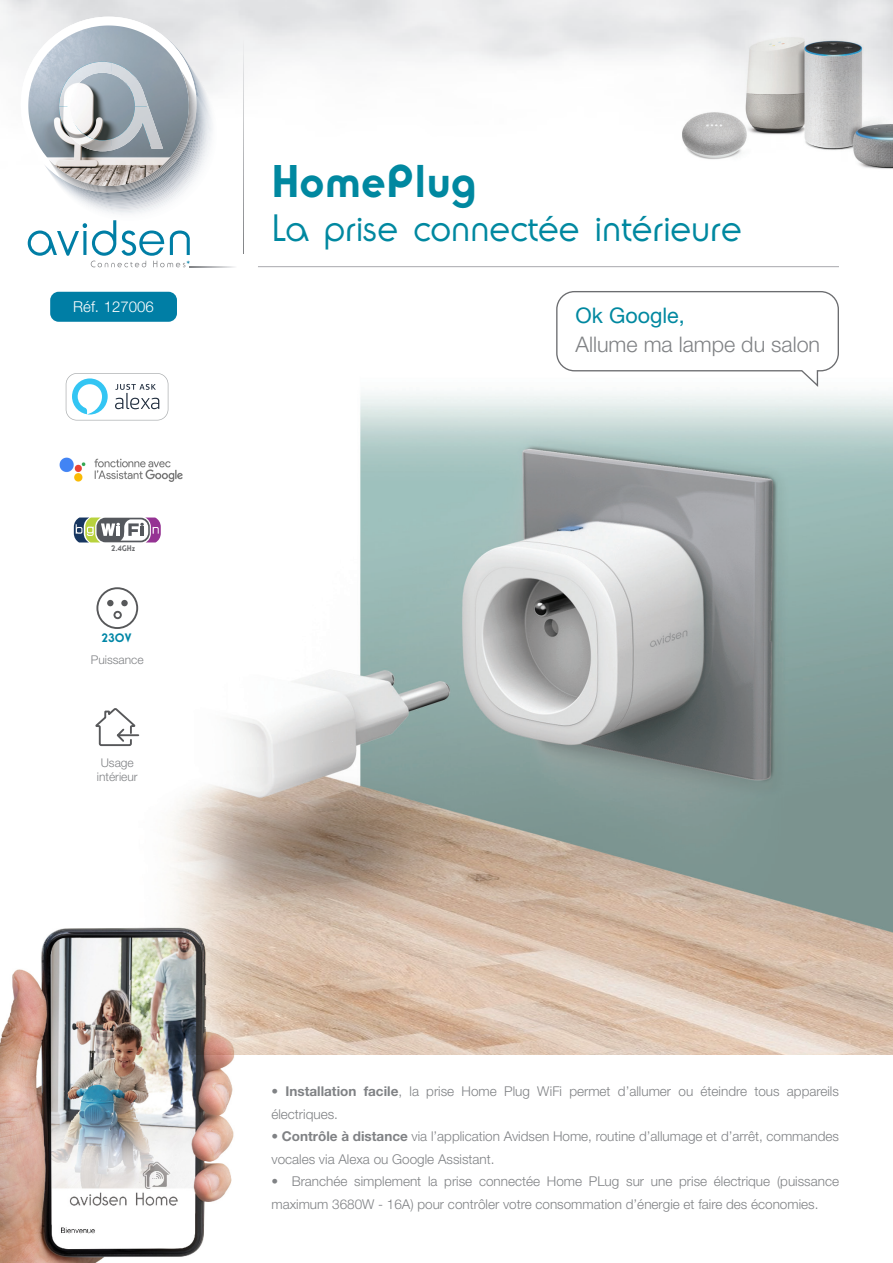
<style>
.page{position:relative;width:893px;height:1263px;background:#fff}
.page>*{position:absolute;margin:0;border:0;box-sizing:border-box;transform-origin:0 0}
.t1{font:700 45px "Ronda IT Cby BT";color:#0088a0}
.t2{font:300 37.5px "Ronda IT Cby BT";color:#0088a0}
.t3{font:300 21.45px "Helvetica Neue";color:#808285}
.t4{font:21.45px "Helvetica Neue";color:#0088a0}
.t5{font:300 15px "Helvetica Neue";color:#fff}
.t6{font:300 13.5px/22.5px "Helvetica Neue";color:#808285}
.t7{font:300 12px "Helvetica Neue";color:#808285}
.t8{font:700 12px "Ronda IT Cby BT";color:#0086a6}
.t9{font:700 7.95px "Ronda IT Cby BT";color:#6c6d70}
.s1{font-weight:700}
</style>
<div class="page">
<img style="left:163px;top:35px;width:36px;height:23px">
<div style="left:21px;top:17px;width:175px;height:175px;background:#fff;border-radius:50%"></div>
<img style="left:97px;top:212px;width:59px;height:2px">
<img style="left:107px;top:212px;width:52px;height:1px">
<img style="left:111px;top:209px;width:55px;height:1px">
<img style="left:109px;top:205px;width:64px;height:1px">
<img style="left:94px;top:201px;width:84px;height:2px">
<img style="left:106px;top:201px;width:73px;height:1px">
<img style="left:101px;top:200px;width:80px;height:1px">
<img style="left:96px;top:198px;width:87px;height:2px">
<img style="left:111px;top:198px;width:67px;height:1px">
<img style="left:92px;top:197px;width:92px;height:1px">
<img style="left:86px;top:194px;width:102px;height:2px">
<img style="left:94px;top:194px;width:93px;height:1px">
<svg style="left:29px;top:25px;width:160px;height:160px;background:#99a8b4"></svg>
<svg style="left:49px;top:58px;width:150px;height:134px;background:#aaaeb3"></svg>
<svg style="left:190px;top:267px;width:44px;height:1px"></svg>
<svg style="left:28px;top:220px;width:162px;height:47px"></svg>
<img style="left:243px;top:36px;width:1px;height:218px">
<img style="left:28px;top:25px;width:81px;height:81px">
<img style="left:59px;top:62px;width:89px;height:44px">
<img style="left:59px;top:106px;width:104px;height:45px">
<div style="left:50px;top:292px;width:127px;height:30px;background:#007ea5;border-radius:9px"></div>
<img style="left:674px;top:30px;width:219px;height:140px">
<hr style="left:258px;top:266px;width:581px;height:1px;background:#a8a9ad">
<svg style="left:556px;top:291px;width:283px;height:35px"></svg>
<img style="left:59px;top:326px;width:834px;height:728px">
<img style="left:0;top:925px;width:236px;height:338px">
<p class="t5" style="left:73px;top:298px;width:82px">Réf. 127006</p>
<p class="t9" style="left:111px;top:543px;width:26px">2.4GHz</p>
<p class="t8" style="left:102px;top:630px;width:31px">230V</p>
<p class="t7" style="left:91px;top:653px;width:54px">Puissance</p>
<p class="t7" style="left:101px;top:756px;width:35px">Usage</p>
<p class="t7" style="left:97px;top:769px;width:42px">intérieur</p>
<p class="t1" style="left:271px;top:154px;width:207px">HomePlug</p>
<p class="t2" style="left:271px;top:204px;width:472px">La prise connectée intérieure</p>
<p class="t4" style="left:576px;top:302px;width:111px">Ok Google,</p>
<p class="t3" style="left:576px;top:332px;width:246px">Allume ma lampe du salon</p>
<p class="t6" style="left:271px;top:1080px;width:569px">• <span class="s1">Installation facile</span>, la prise Home Plug WiFi permet d’allumer ou éteindre tous appareils électriques.</p>
<p class="t6" style="left:271px;top:1125px;width:569px">• <span class="s1">Contrôle à distance</span> via l’application Avidsen Home, routine d’allumage et d’arrêt, commandes vocales via Alexa ou Google Assistant.</p>
<p class="t6" style="left:271px;top:1170px;width:569px">• Branchée simplement la prise connectée Home PLug sur une prise électrique (puissance maximum 3680W - 16A) pour contrôler votre consommation d’énergie et faire des économies.</p>
</div>
